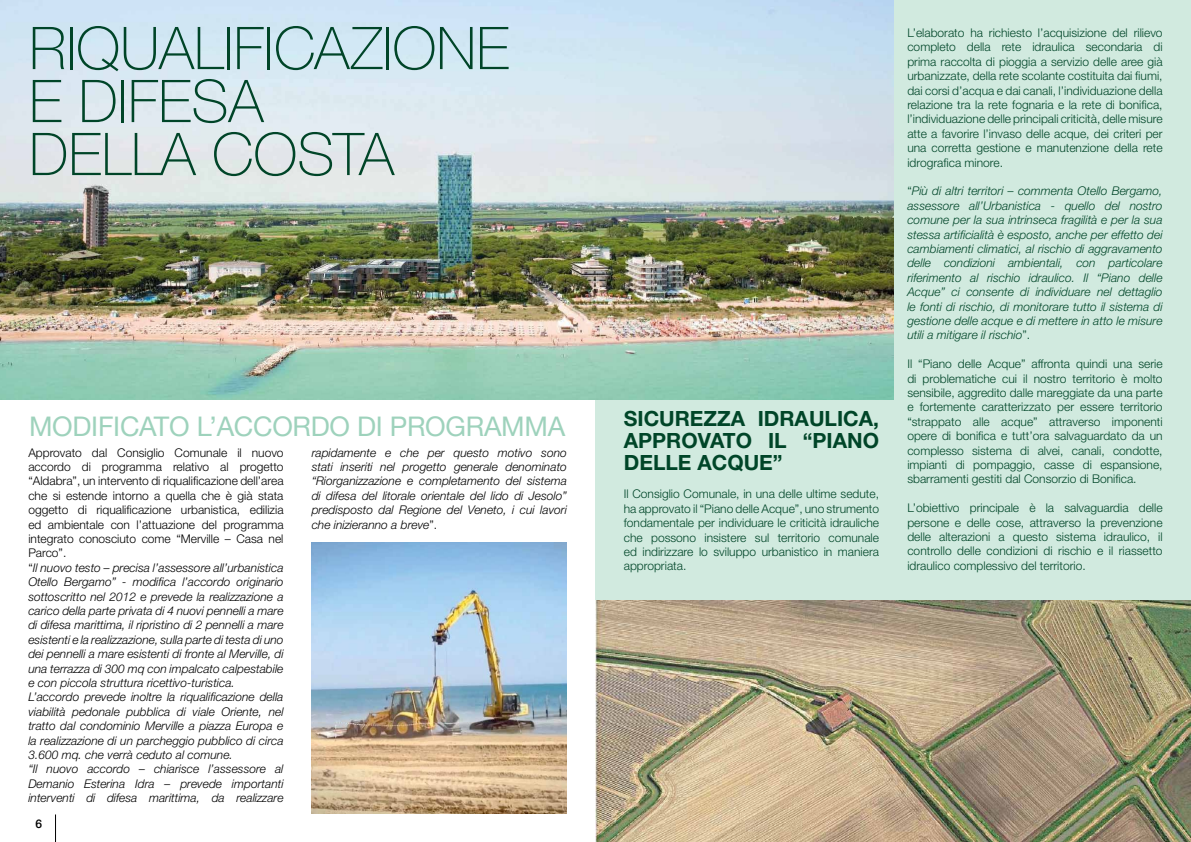
<style>
.page{position:relative;width:1191px;height:842px;background:#fff}
.page>*{position:absolute;margin:0;border:0;box-sizing:border-box;transform-origin:0 0}
.t1{font:100 59px/53px "Helvetica Neue";color:#004528}
.t2{font:27px "Helvetica Neue";letter-spacing:-.01em;color:#9ed2bc}
.t3{font:700 21px/22px "Helvetica Neue LT Std";color:#004528;text-align:justify}
.t4{font:italic 300 12px/14.4px "Helvetica Neue LT Std";color:#000}
.t5{font:300 12px/14.4px "Helvetica Neue LT Std";color:#004528;text-align:justify}
.t6{font:italic 300 12px/14.4px "Helvetica Neue LT Std";color:#004528;text-align:justify}
.t7{font:500 12px "Helvetica Neue LT Std";color:#000}
.s1{font-style:normal}
</style>
<div class="page">
<div style="left:595px;top:0;width:596px;height:842px;background:#d1eadf"></div>
<svg style="left:55px;top:814px;width:1px;height:28px"></svg>
<img style="left:312px;top:542px;width:255px;height:271px">
<img style="left:596px;top:601px;width:595px;height:241px">
<img style="left:0;top:0;width:893px;height:400px">
<h1 class="t1" style="left:29px;top:19px;width:482px">RIQUALIFICAZIONE<br>E DIFESA<br>DELLA COSTA</h1>
<h2 class="t2" style="left:29px;top:407px;width:538px">MODIFICATO L’ACCORDO DI PROGRAMMA</h2>
<p class="t4" style="left:28px;top:445px;width:257px"><span class="s1">Approvato dal Consiglio Comunale il nuovo accordo di programma relativo al progetto “Aldabra”, un intervento di riqualificazione dell’area che si estende intorno a quella che è già stata oggetto di riqualificazione urbanistica, edilizia ed ambientale con l’attuazione del programma integrato conosciuto come “Merville – Casa nel Parco”.<br>“</span>Il nuovo testo – precisa l’assessore all’urbanistica Otello Bergamo” - modifica l’accordo originario sottoscritto nel 2012 e prevede la realizzazione a carico della parte privata di 4 nuovi pennelli a mare di difesa marittima, il ripristino di 2 pennelli a mare esistenti e la realizzazione, sulla parte di testa di uno dei pennelli a mare esistenti di fronte al Merville, di una terrazza di 300 mq con impalcato calpestabile e con piccola struttura ricettivo-turistica.<br>L’accordo prevede inoltre la riqualificazione della viabilità pedonale pubblica di viale Oriente, nel tratto dal condominio Merville a piazza Europa e la realizzazione di un parcheggio pubblico di circa 3.600 mq. che verrà ceduto al comune.<br>“Il nuovo accordo – chiarisce l’assessore al Demanio Esterina Idra – prevede importanti interventi di difesa marittima, da realizzare</p>
<p class="t4" style="left:312px;top:445px;width:257px;text-align:justify">rapidamente e che per questo motivo sono stati inseriti nel progetto generale denominato “Riorganizzazione e completamento del sistema di difesa del litorale orientale del lido di Jesolo” predisposto dal Regione del Veneto, i cui lavori che inizieranno a breve<span class="s1">”.</span></p>
<p class="t7" style="left:35px;top:817px;width:8px">6</p>
<h3 class="t3" style="left:624px;top:407px;width:257px">SICUREZZA IDRAULICA, APPROVATO IL “PIANO DELLE ACQUE”</h3>
<p class="t5" style="left:624px;top:487px;width:257px">Il Consiglio Comunale, in una delle ultime sedute, ha approvato il “Piano delle Acque”, uno strumento fondamentale per individuare le criticità idrauliche che possono insistere sul territorio comunale ed indirizzare lo sviluppo urbanistico in maniera appropriata.</p>
<p class="t5" style="left:907px;top:25px;width:257px">L’elaborato ha richiesto l’acquisizione del rilievo completo della rete idraulica secondaria di prima raccolta di pioggia a servizio delle aree già urbanizzate, della rete scolante costituita dai fiumi, dai corsi d’acqua e dai canali, l’individuazione della relazione tra la rete fognaria e la rete di bonifica, l’individuazione delle principali criticità, delle misure atte a favorire l’invaso delle acque, dei criteri per una corretta gestione e manutenzione della rete idrografica minore.</p>
<p class="t6" style="left:907px;top:184px;width:257px"><span class="s1">“</span>Più di altri territori – commenta Otello Bergamo, assessore all’Urbanistica - quello del nostro comune per la sua intrinseca fragilità e per la sua stessa artificialità è esposto, anche per effetto dei cambiamenti climatici, al rischio di aggravamento delle condizioni ambientali, con particolare riferimento al rischio idraulico. Il “Piano delle Acque” ci consente di individuare nel dettaglio le fonti di rischio, di monitorare tutto il sistema di gestione delle acque e di mettere in atto le misure utili a mitigare il rischio<span class="s1">”.</span></p>
<p class="t5" style="left:907px;top:356px;width:257px">Il “Piano delle Acque” affronta quindi una serie di problematiche cui il nostro territorio è molto sensibile, aggredito dalle mareggiate da una parte e fortemente caratterizzato per essere territorio “strappato alle acque” attraverso imponenti opere di bonifica e tutt’ora salvaguardato da un complesso sistema di alvei, canali, condotte, impianti di pompaggio, casse di espansione, sbarramenti gestiti dal Consorzio di Bonifica.</p>
<p class="t5" style="left:907px;top:500px;width:257px">L’obiettivo principale è la salvaguardia delle persone e delle cose, attraverso la prevenzione delle alterazioni a questo sistema idraulico, il controllo delle condizioni di rischio e il riassetto idraulico complessivo del territorio.</p>
</div>
